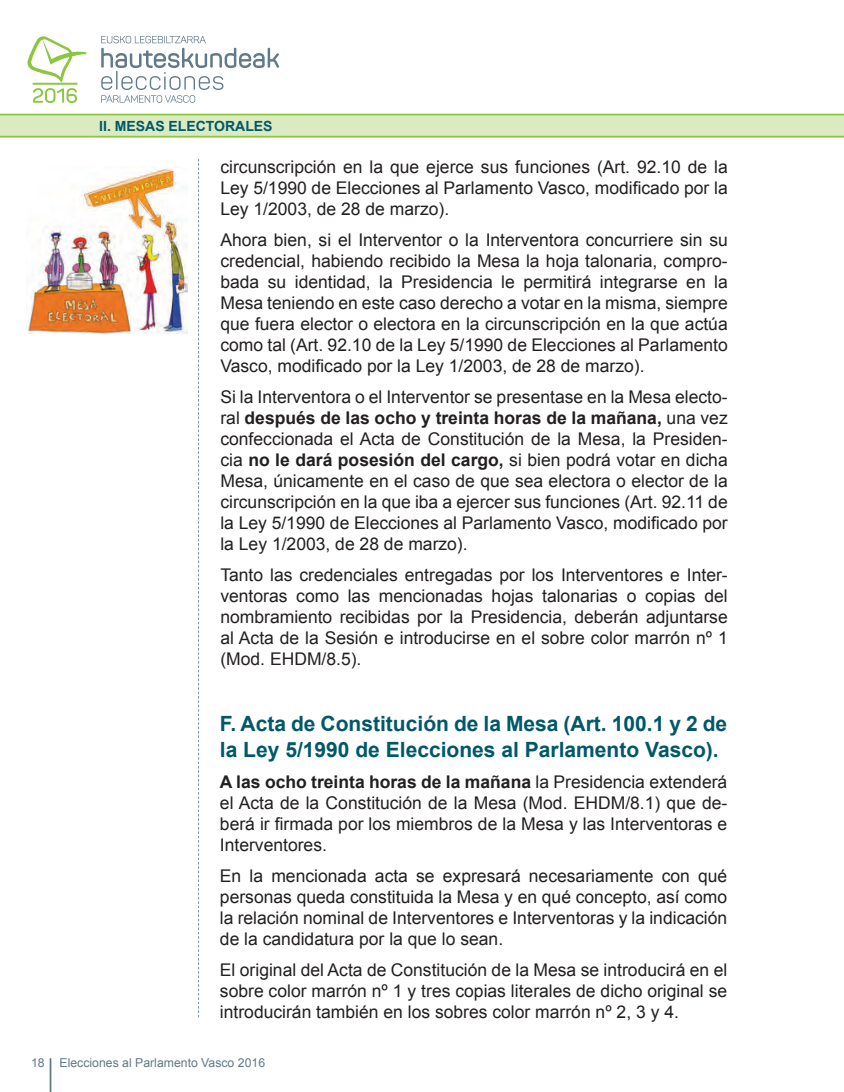
<style>
.page{position:relative;width:844px;height:1092px;background:#fff}
.page>*{position:absolute;margin:0;border:0;box-sizing:border-box;transform-origin:0 0}
.t1{font:700 21px/25.2px "Arial";color:#015869}
.t2{font:17.5px/21px "Arial";color:#231f20;text-align:justify}
.t3{font:700 14px "Arial";color:#015869}
.t4{font:12.25px "Arial";color:#607989}
.s1{font-weight:700}
</style>
<div class="page">
<hr style="left:50px;top:1058px;width:1px;height:33px;background:#607989">
<div style="left:0;top:115px;width:843px;height:21px;background:#daeac1"></div>
<hr style="left:0;top:114px;width:843px;height:1px;background:#8bc63e">
<hr style="left:0;top:136px;width:843px;height:1px;background:#8bc63e">
<svg style="left:198px;top:159px;width:1px;height:858px"></svg>
<svg style="left:101px;top:36px;width:178px;height:67px"></svg>
<svg style="left:27px;top:36px;width:60px;height:67px"></svg>
<hr style="left:32px;top:83px;width:46px;height:2px;background:#8bc63e">
<img style="left:26px;top:166px;width:161px;height:167px">
<p class="t3" style="left:99px;top:117px;width:175px">II. MESAS ELECTORALES</p>
<p class="t2" style="left:220px;top:157px;width:508px">circunscripción en la que ejerce sus funciones (Art. 92.10 de la Ley 5/1990 de Elecciones al Parlamento Vasco, modificado por la Ley 1/2003, de 28 de marzo).</p>
<p class="t2" style="left:220px;top:230px;width:508px">Ahora bien, si el Interventor o la Interventora concurriere sin su credencial, habiendo recibido la Mesa la hoja talonaria, compro&shy;bada su identidad, la Presidencia le permitirá integrarse en la Mesa teniendo en este caso derecho a votar en la misma, siempre que fuera elector o electora en la circunscripción en la que actúa como tal (Art. 92.10 de la Ley 5/1990 de Elecciones al Parlamento Vasco, modificado por la Ley 1/2003, de 28 de marzo).</p>
<p class="t2" style="left:220px;top:386px;width:508px">Si la Interventora o el Interventor se presentase en la Mesa electo&shy;ral <span class="s1">después de las ocho y treinta horas de la mañana,</span> una vez confeccionada el Acta de Constitución de la Mesa, la Presiden&shy;cia <span class="s1">no le dará posesión del cargo,</span> si bien podrá votar en dicha Mesa, únicamente en el caso de que sea electora o elector de la circunscripción en la que iba a ejercer sus funciones (Art. 92.11 de la Ley 5/1990 de Elecciones al Parlamento Vasco, modificado por la Ley 1/2003, de 28 de marzo).</p>
<p class="t2" style="left:220px;top:564px;width:508px">Tanto las credenciales entregadas por los Interventores e Inter&shy;ventoras como las mencionadas hojas talonarias o copias del nombramiento recibidas por la Presidencia, deberán adjuntarse al Acta de la Sesión e introducirse en el sobre color marrón nº 1 (Mod. EHDM/8.5).</p>
<p class="t1" style="left:220px;top:712px;width:508px">F. Acta de Constitución de la Mesa (Art. 100.1 y 2 de la Ley 5/1990 de Elecciones al Parlamento Vasco).</p>
<p class="t2" style="left:220px;top:771px;width:508px"><span class="s1">A las ocho treinta horas de la mañana</span> la Presidencia extenderá el Acta de la Constitución de la Mesa (Mod. EHDM/8.1) que de&shy;berá ir firmada por los miembros de la Mesa y las Interventoras e Interventores.</p>
<p class="t2" style="left:220px;top:865px;width:508px">En la mencionada acta se expresará necesariamente con qué personas queda constituida la Mesa y en qué concepto, así como la relación nominal de Interventores e Interventoras y la indicación de la candidatura por la que lo sean.</p>
<p class="t2" style="left:220px;top:958px;width:508px">El original del Acta de Constitución de la Mesa se introducirá en el sobre color marrón nº 1 y tres copias literales de dicho original se introducirán también en los sobres color marrón nº 2, 3 y 4.</p>
<p class="t4" style="left:31px;top:1054px;width:235px">18 Elecciones al Parlamento Vasco 2016</p>
</div>
